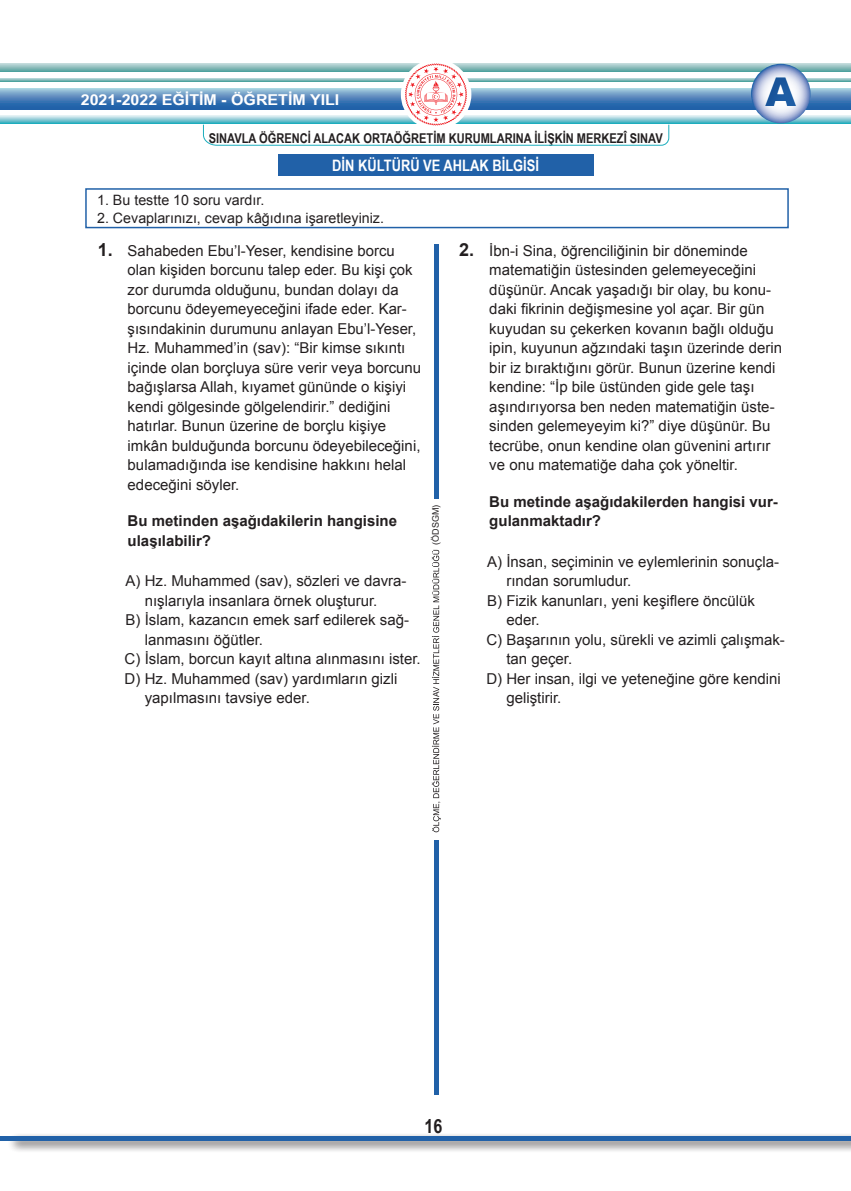
<style>
.page{position:relative;width:851px;height:1191px;background:#fff}
.page>*{position:absolute;margin:0;border:0;box-sizing:border-box;transform-origin:0 0}
.t1{font:900 39.9px "Arial";color:#2161a8}
.t2{font:700 19.5px "Arial Narrow";color:#231f20}
.t3{font:700 15.75px "Arial Narrow";color:#fff}
.t4{font:15px/19.5px "Arial";color:#231f20}
.Soru_cümlesi{font:700 15px/19.5px "Arial";color:#231f20}
.t5{font:700 15px "Arial Narrow";color:#fff;scale:1.3 1}
.t6{font:14.25px "Arial";color:#231f20}
.t7{font:700 13.5px "Arial Narrow";color:#231f20}
.t8{font:9px "Arial";color:#231f20}
.t9{font:8.25px "Arial";color:#231f20}
.s1{font-weight:700;font-size:18px}
</style>
<div class="page">
<div style="left:7px;top:1131px;width:843px;height:22px;background:#231f20;opacity:.45"></div>
<div style="left:0;top:1136px;width:850px;height:5px;background:#2161a8"></div>
<div style="left:278px;top:154px;width:315px;height:22px;background:#2161a8"></div>
<div style="left:85px;top:188px;width:703px;height:40px;border:2px solid #2161a8"></div>
<hr style="left:434px;top:244px;width:4px;height:851px;background:#2161a8">
<div style="left:427px;top:500px;width:17px;height:340px;background:#fff"></div>
<svg style="left:432px;top:698px;width:9px;height:134px"></svg>
<svg style="left:432px;top:550px;width:7px;height:142px"></svg>
<svg style="left:0;top:88px;width:850px;height:21px;background:#568abd"></svg>
<svg style="left:0;top:116px;width:850px;height:8px;background:#7cc7d2"></svg>
<svg style="left:0;top:64px;width:850px;height:8px;background:#87bbb9"></svg>
<svg style="left:0;top:78px;width:850px;height:3px"></svg>
<svg style="left:203px;top:63px;width:466px;height:83px"></svg>
<svg style="left:750px;top:64px;width:60px;height:59px"></svg>
<div style="left:756px;top:68px;width:81px;height:48px;background:#3095bd;opacity:.35"></div>
<p class="t5" style="left:81px;top:89px;width:200px">2021-2022 EĞİTİM - ÖĞRETİM YILI</p>
<p class="t7" style="left:209px;top:128px;width:455px">SINAVLA ÖĞRENCİ ALACAK ORTAÖĞRETİM KURUMLARINA İLİŞKİN MERKEZÎ SINAV</p>
<p class="t3" style="left:332px;top:153px;width:208px">DİN KÜLTÜRÜ VE AHLAK BİLGİSİ</p>
<p class="t6" style="left:97px;top:191px;width:169px">1. Bu testte 10 soru vardır.</p>
<p class="t6" style="left:97px;top:209px;width:288px">2. Cevaplarınızı, cevap kâğıdına işaretleyiniz.</p>
<h1 class="t1" style="left:765px;top:69px;width:33px">A</h1>
<p class="t4" style="left:128px;top:241px;width:295px;text-indent:-30px"><span class="s1">1.</span> Sahabeden Ebu’l-Yeser, kendisine borcu olan kişiden borcunu talep eder. Bu kişi çok zor durumda olduğunu, bundan dolayı da borcunu ödeyemeyeceğini ifade eder. Kar&shy;şısındakinin durumunu anlayan Ebu’l-Yeser, Hz. Muhammed’in (sav): “Bir kimse sıkıntı içinde olan borçluya süre verir veya borcunu bağışlarsa Allah, kıyamet gününde o kişiyi kendi gölgesinde gölgelendirir.” dediğini hatırlar. Bunun üzerine de borçlu kişiye imkân bulduğunda borcunu ödeyebileceğini, bulamadığında ise kendisine hakkını helal edeceğini söyler.</p>
<p class="Soru_cümlesi" style="left:128px;top:511px;width:271px">Bu metinden aşağıdakilerin hangisine ulaşılabilir?</p>
<p class="t4" style="left:145px;top:571px;width:263px;text-indent:-19px">A) Hz. Muhammed (sav), sözleri ve davra&shy;nışlarıyla insanlara örnek oluşturur.</p>
<p class="t4" style="left:145px;top:610px;width:266px;text-indent:-19px">B) İslam, kazancın emek sarf edilerek sağ&shy;lanmasını öğütler.</p>
<p class="t4" style="left:125px;top:649px;width:297px">C) İslam, borcun kayıt altına alınmasını ister.</p>
<p class="t4" style="left:145px;top:669px;width:254px;text-indent:-20px">D) Hz. Muhammed (sav) yardımların gizli yapılmasını tavsiye eder.</p>
<p class="t8" style="left:429px;top:544px;width:41px;rotate:-90deg">(ÖDSGM)</p>
<p class="t9" style="left:431px;top:697px;width:7px;rotate:-90deg">A</p>
<p class="t4" style="left:489px;top:241px;width:294px;text-indent:-30px"><span class="s1">2.</span> İbn-i Sina, öğrenciliğinin bir döneminde matematiğin üstesinden gelemeyeceğini düşünür. Ancak yaşadığı bir olay, bu konu&shy;daki fikrinin değişmesine yol açar. Bir gün kuyudan su çekerken kovanın bağlı olduğu ipin, kuyunun ağzındaki taşın üzerinde derin bir iz bıraktığını görür. Bunun üzerine kendi kendine: “İp bile üstünden gide gele taşı aşındırıyorsa ben neden matematiğin üste&shy;sinden gelemeyeyim ki?” diye düşünür. Bu tecrübe, onun kendine olan güvenini artırır ve onu matematiğe daha çok yöneltir.</p>
<p class="Soru_cümlesi" style="left:489px;top:492px;width:290px">Bu metinde aşağıdakilerden hangisi vur&shy;gulanmaktadır?</p>
<p class="t4" style="left:506px;top:552px;width:274px;text-indent:-19px">A) İnsan, seçiminin ve eylemlerinin sonuçla&shy;rından sorumludur.</p>
<p class="t4" style="left:506px;top:591px;width:250px;text-indent:-19px">B) Fizik kanunları, yeni keşiflere öncülük eder.</p>
<p class="t4" style="left:506px;top:630px;width:280px;text-indent:-20px">C) Başarının yolu, sürekli ve azimli çalışmak&shy;tan geçer.</p>
<p class="t4" style="left:506px;top:669px;width:276px;text-indent:-20px">D) Her insan, ilgi ve yeteneğine göre kendini geliştirir.</p>
<h2 class="t2" style="left:424px;top:1111px;width:19px">16</h2>
</div>
